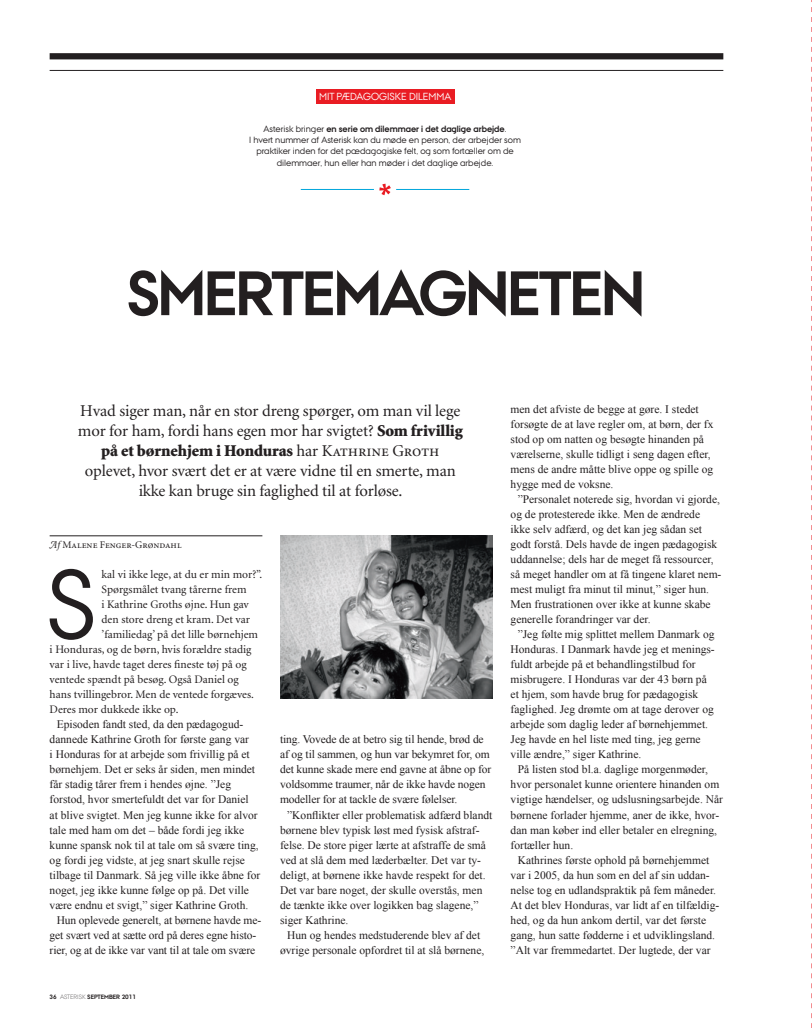
<style>
.page{position:relative;width:812px;height:1028px;background:#fff}
.page>*{position:absolute;margin:0;border:0;box-sizing:border-box;transform-origin:0 0}
.A_Br{font:97.25px "AU Passata";color:#231f20}
.A_Rub_1{font:700 62.5px "AU Passata";letter-spacing:-.035em;color:#231f20}
.A_URub{font:16.5px/20px "Minion";letter-spacing:-.01em;color:#231f20;text-align:center}
.A_Br_indryk{font:11.5px/15px "Times New Roman";color:#231f20}
.A_Br-2{font:11.5px "Minion";color:#231f20}
.A_Byline{font:10.25px "Minion Regular SC";color:#231f20}
.t1{font:10.25px "AU Passata";color:#fff}
.A_Box{font:9px/11.2px "AU Passata";color:#231f20;text-align:center}
.A_Box-2{font:700 9px "AU Passata";color:#231f20}
.t2{font:700 6.25px "AU Passata";color:#231f20}
.s1{font-weight:400}
.s2{font-weight:900}
.s3{font-family:"Minion Regular SC"}
.s4{font-family:"Minion Swash";font-style:italic}
.s5{font-family:"Minion";font-style:italic}
.s6{font-weight:300}
</style>
<div class="page">
<svg style="left:811px;top:0;width:1px;height:1028px"></svg>
<hr style="left:50px;top:535px;width:212px;height:1px;background:#231f20">
<div style="left:50px;top:53px;width:673px;height:6px;background:#231f20"></div>
<hr style="left:50px;top:70px;width:673px;height:1px;background:#231f20">
<hr style="left:301px;top:189px;width:168px;height:1px;background:#00a6db">
<div style="left:374px;top:178px;width:22px;height:22px;background:#fff;border-radius:50%"></div>
<svg style="left:379px;top:184px;width:11px;height:11px"></svg>
<div style="left:315px;top:89px;width:139px;height:15px;background:#e91c23"></div>
<img style="left:280px;top:535px;width:213px;height:163px">
<p class="t1" style="left:319px;top:90px;width:134px">MIT PÆDAGOGISKE DILEMMA</p>
<p class="A_Box-2" style="left:263px;top:123px;width:244px"><span class="s1">Asterisk bringer</span> en serie om dilemmaer i det daglige arbejde<span class="s1">.</span></p>
<p class="A_Box" style="left:249px;top:134px;width:273px">I hvert nummer af Asterisk kan du møde en person, der arbejder som praktiker inden for det pædagogiske felt, og som fortæller om de dilemmaer, hun eller han møder i det daglige arbejde.</p>
<p class="A_Rub_1" style="left:126px;top:257px;width:521px">SMERTEMAGNETEN</p>
<p class="A_URub" style="left:78px;top:401px;width:386px">Hvad siger man, når en stor dreng spørger, om man vil lege mor for ham, fordi hans egen mor har svigtet? <span class="s2">Som frivillig på et børnehjem i Honduras</span> har <span class="s3">Kathrine Groth </span>oplevet, hvor svært det er at være vidne til en smerte, man ikke kan bruge sin faglighed til at forløse.</p>
<p class="A_Byline" style="left:50px;top:540px;width:133px"><span class="s4">A</span><span class="s5">f</span> Malene Fenger-Grøndahl</p>
<p class="A_Br" style="left:46px;top:548px;width:52px">S</p>
<p class="A_Br-2" style="left:102px;top:569px;width:162px">kal vi ikke lege, at du er min mor?”.</p>
<p class="A_Br-2" style="left:102px;top:584px;width:146px">Spørgsmålet tvang tårerne frem</p>
<p class="A_Br-2" style="left:102px;top:599px;width:149px">i Kathrine Groths øjne. Hun gav</p>
<p class="A_Br-2" style="left:102px;top:614px;width:150px">den store dreng et kram. Det var</p>
<p class="A_Br-2" style="left:102px;top:629px;width:158px">’familiedag’ på det lille børnehjem</p>
<p class="A_Br-2" style="left:50px;top:644px;width:203px">i Honduras, og de børn, hvis forældre stadig</p>
<p class="A_Br-2" style="left:50px;top:659px;width:198px">var i live, havde taget deres fineste tøj på og</p>
<p class="A_Br-2" style="left:50px;top:674px;width:191px">ventede spændt på besøg. Også Daniel og</p>
<p class="A_Br-2" style="left:50px;top:689px;width:206px">hans tvillingebror. Men de ventede forgæves.</p>
<p class="A_Br-2" style="left:50px;top:704px;width:130px">Deres mor dukkede ikke op.</p>
<p class="A_Br_indryk" style="left:50px;top:717px;width:212px;text-indent:7px">Episoden fandt sted, da den pædagogud&shy;dannede Kathrine Groth for første gang var<br>i Honduras for at arbejde som frivillig på et børnehjem. Det er seks år siden, men mindet får stadig tårer frem i hendes øjne. ”Jeg forstod, hvor smertefuldt det var for Daniel<br>at blive svigtet. Men jeg kunne ikke for alvor tale med ham om det – både fordi jeg ikke kunne spansk nok til at tale om så svære ting, og fordi jeg vidste, at jeg snart skulle rejse tilbage til Danmark. Så jeg ville ikke åbne for noget, jeg ikke kunne følge op på. Det ville være endnu et svigt,” siger Kathrine Groth.</p>
<p class="A_Br_indryk" style="left:50px;top:912px;width:213px;text-indent:7px">Hun oplevede generelt, at børnene havde me&shy;get svært ved at sætte ord på deres egne histo&shy;rier, og at de ikke var vant til at tale om svære</p>
<p class="t2" style="left:50px;top:992px;width:88px">36 <span class="s6">ASTERISK</span> SEPTEMBER 2011</p>
<p class="A_Br_indryk" style="left:280px;top:732px;width:213px">ting. Vovede de at betro sig til hende, brød de af og til sammen, og hun var bekymret for, om det kunne skade mere end gavne at åbne op for voldsomme traumer, når de ikke havde nogen modeller for at tackle de svære følelser.</p>
<p class="A_Br_indryk" style="left:280px;top:807px;width:214px;text-indent:7px">”Konflikter eller problematisk adfærd blandt børnene blev typisk løst med fysisk afstraf&shy;felse. De store piger lærte at afstraffe de små ved at slå dem med læderbælter. Det var ty&shy;deligt, at børnene ikke havde respekt for det.<br>Det var bare noget, der skulle overstås, men de tænkte ikke over logikken bag slagene,” siger Kathrine.</p>
<p class="A_Br_indryk" style="left:280px;top:927px;width:206px;text-align:center">Hun og hendes medstuderende blev af det øvrige personale opfordret til at slå børnene,</p>
<p class="A_Br_indryk" style="left:510px;top:402px;width:204px">men det afviste de begge at gøre. I stedet forsøgte de at lave regler om, at børn, der fx stod op om natten og besøgte hinanden på værelserne, skulle tidligt i seng dagen efter, mens de andre måtte blive oppe og spille og hygge med de voksne.</p>
<p class="A_Br_indryk" style="left:510px;top:492px;width:212px;text-indent:7px">”Personalet noterede sig, hvordan vi gjorde, og de protesterede ikke. Men de ændrede ikke selv adfærd, og det kan jeg sådan set godt forstå. Dels havde de ingen pædagogisk uddannelse; dels har de meget få ressourcer, så meget handler om at få tingene klaret nem&shy;mest muligt fra minut til minut,” siger hun.<br>Men frustrationen over ikke at kunne skabe generelle forandringer var der.</p>
<p class="A_Br_indryk" style="left:510px;top:627px;width:206px;text-indent:7px">”Jeg følte mig splittet mellem Danmark og Honduras. I Danmark havde jeg et menings&shy;fuldt arbejde på et behandlingstilbud for misbrugere. I Honduras var der 43 børn på et hjem, som havde brug for pædagogisk faglighed. Jeg drømte om at tage derover og arbejde som daglig leder af børnehjemmet.<br>Jeg havde en hel liste med ting, jeg gerne ville ændre,” siger Kathrine.</p>
<p class="A_Br_indryk" style="left:510px;top:762px;width:214px;text-indent:7px">På listen stod bl.a. daglige morgenmøder, hvor personalet kunne orientere hinanden om vigtige hændelser, og udslusningsarbejde. Når børnene forlader hjemme, aner de ikke, hvor&shy;dan man køber ind eller betaler en elregning, fortæller hun.</p>
<p class="A_Br_indryk" style="left:510px;top:852px;width:210px;text-indent:7px">Kathrines første ophold på børnehjemmet var i 2005, da hun som en del af sin uddan&shy;nelse tog en udlandspraktik på fem måneder.<br>At det blev Honduras, var lidt af en tilfældig&shy;hed, og da hun ankom dertil, var det første gang, hun satte fødderne i et udviklingsland. ”Alt var fremmedartet. Der lugtede, der var</p>
</div>
